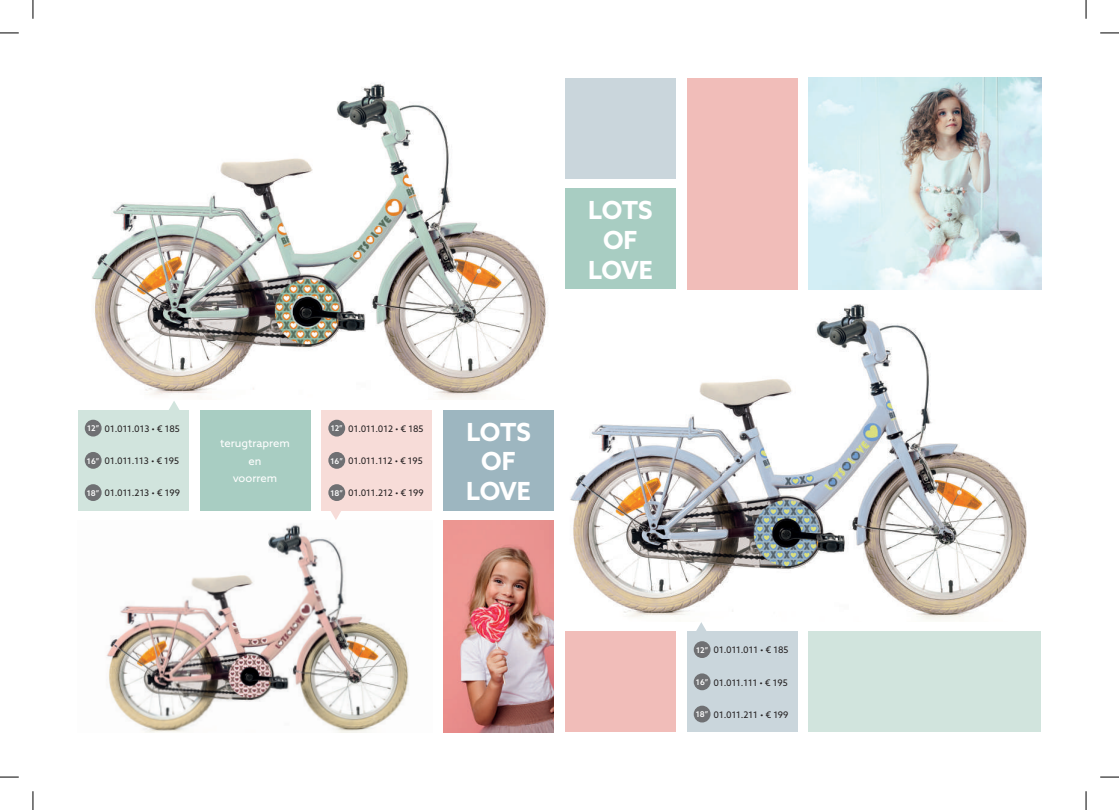
<style>
.page{position:relative;width:1119px;height:810px;background:#fff}
.page>*{position:absolute;margin:0;border:0;box-sizing:border-box;transform-origin:0 0}
.t1{font:700 25px/30px "Azo Sans";letter-spacing:-.015em;color:#fff;text-align:center}
.t2{font:11.25px/17.5px "Azo Sans";color:#fff;text-align:center}
.t3{font:9px "Azo Sans";color:#231f20}
.s1{font-weight:500;font-size:7.88px;color:#fff}
</style>
<div class="page">
<img style="left:570px;top:304px;width:457px;height:316px">
<img style="left:443px;top:521px;width:110px;height:211px">
<svg style="left:169px;top:401px;width:10px;height:9px"></svg>
<svg style="left:331px;top:511px;width:10px;height:9px"></svg>
<svg style="left:695px;top:622px;width:11px;height:10px"></svg>
<div style="left:443px;top:410px;width:110px;height:101px;background:#9db6c0"></div>
<div style="left:200px;top:410px;width:110px;height:101px;background:#a8cdc2"></div>
<div style="left:78px;top:410px;width:110px;height:101px;background:#d1e4dd"></div>
<div style="left:808px;top:632px;width:232px;height:100px;background:#d1e4dd"></div>
<div style="left:321px;top:410px;width:111px;height:101px;background:#f7dcd8"></div>
<div style="left:565px;top:78px;width:110px;height:100px;background:#cad6dc"></div>
<div style="left:686px;top:632px;width:111px;height:100px;background:#cad6dc"></div>
<img style="left:92px;top:83px;width:456px;height:317px">
<img style="left:808px;top:78px;width:232px;height:211px">
<div style="left:565px;top:632px;width:110px;height:100px;background:#f1bdb9"></div>
<div style="left:85px;top:420px;width:17px;height:17px;background:#6f7073;border-radius:50%"></div>
<div style="left:85px;top:452px;width:17px;height:17px;background:#6f7073;border-radius:50%"></div>
<div style="left:85px;top:484px;width:17px;height:17px;background:#6f7073;border-radius:50%"></div>
<div style="left:328px;top:420px;width:17px;height:17px;background:#6f7073;border-radius:50%"></div>
<div style="left:328px;top:452px;width:17px;height:17px;background:#6f7073;border-radius:50%"></div>
<div style="left:328px;top:484px;width:17px;height:17px;background:#6f7073;border-radius:50%"></div>
<div style="left:693px;top:641px;width:17px;height:17px;background:#6f7073;border-radius:50%"></div>
<div style="left:693px;top:673px;width:17px;height:17px;background:#6f7073;border-radius:50%"></div>
<div style="left:693px;top:706px;width:17px;height:16px;background:#6f7073;border-radius:50%"></div>
<img style="left:106px;top:523px;width:303px;height:209px">
<div style="left:565px;top:189px;width:110px;height:100px;background:#a8cdc2"></div>
<div style="left:686px;top:78px;width:111px;height:211px;background:#f1bdb9"></div>
<svg style="left:0;top:32px;width:19px;height:2px"></svg>
<svg style="left:1100px;top:32px;width:18px;height:2px"></svg>
<svg style="left:0;top:776px;width:19px;height:2px"></svg>
<svg style="left:1100px;top:776px;width:18px;height:2px"></svg>
<svg style="left:32px;top:0;width:2px;height:19px"></svg>
<svg style="left:32px;top:791px;width:2px;height:19px"></svg>
<svg style="left:1085px;top:0;width:1px;height:19px"></svg>
<svg style="left:1085px;top:791px;width:1px;height:19px"></svg>
<p class="t3" style="left:87px;top:423px;width:94px"><span class="s1">12”</span> 01.011.013 • € 185</p>
<p class="t3" style="left:87px;top:455px;width:94px"><span class="s1">16”</span> 01.011.113 • € 195</p>
<p class="t3" style="left:87px;top:487px;width:95px"><span class="s1">18”</span> 01.011.213 • € 199</p>
<p class="t2" style="left:220px;top:434px;width:71px">terugtraprem en<br>voorrem</p>
<p class="t3" style="left:330px;top:423px;width:94px"><span class="s1">12”</span> 01.011.012 • € 185</p>
<p class="t3" style="left:330px;top:455px;width:94px"><span class="s1">16”</span> 01.011.112 • € 195</p>
<p class="t3" style="left:330px;top:487px;width:95px"><span class="s1">18”</span> 01.011.212 • € 199</p>
<h1 class="t1" style="left:466px;top:416px;width:66px">LOTS<br>OF<br>LOVE</h1>
<h1 class="t1" style="left:588px;top:195px;width:66px">LOTS<br>OF<br>LOVE</h1>
<p class="t3" style="left:696px;top:644px;width:94px"><span class="s1">12”</span> 01.011.011 • € 185</p>
<p class="t3" style="left:695px;top:676px;width:93px"><span class="s1">16”</span> 01.011.111 • € 195</p>
<p class="t3" style="left:695px;top:709px;width:94px"><span class="s1">18”</span> 01.011.211 • € 199</p>
</div>
